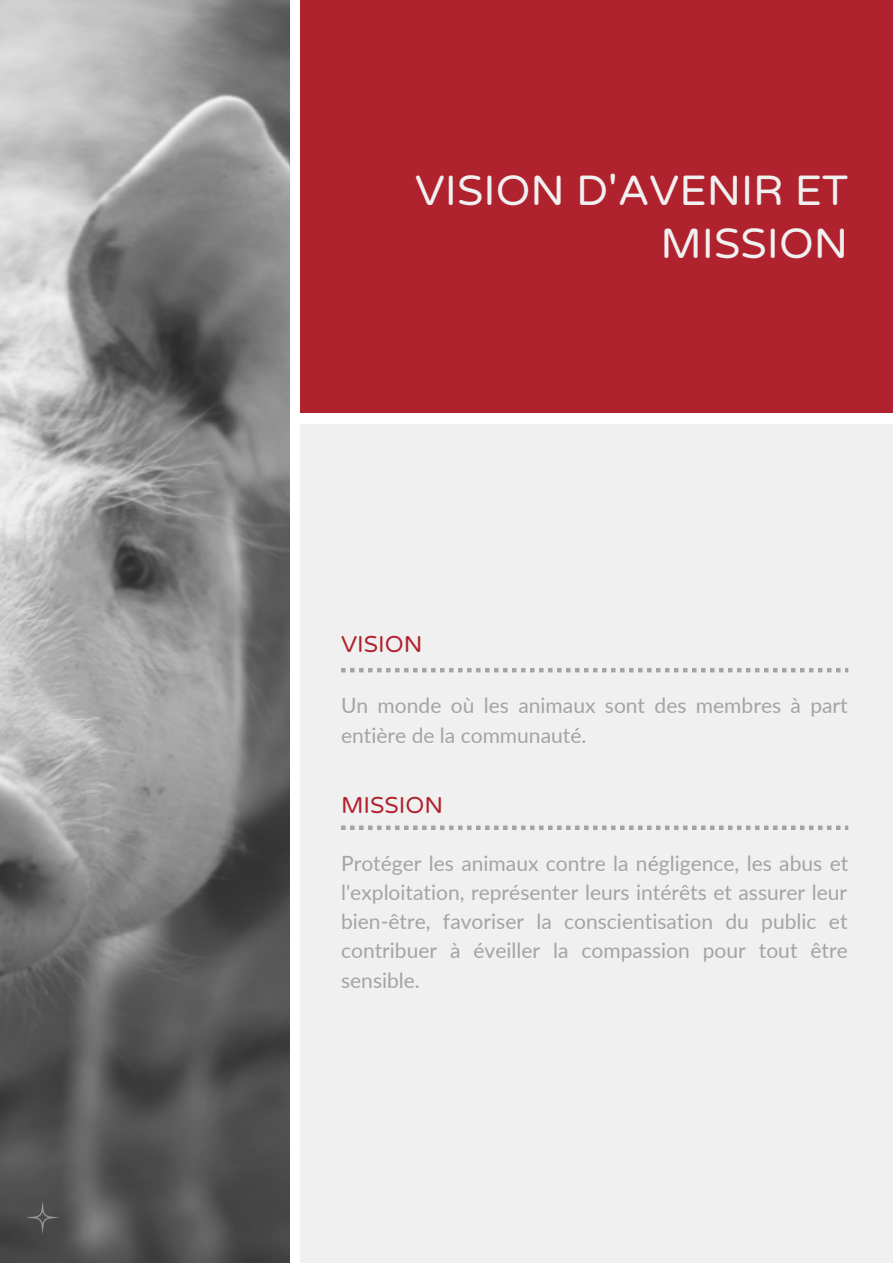
<style>
.page{position:relative;width:893px;height:1264px;background:#fff}
.page>*{position:absolute;margin:0;border:0;box-sizing:border-box;transform-origin:0 0}
.t1{font:42.75px/52.8px "Varela Round";color:#f0f0f0;text-align:right}
.t2{font:23.25px "Varela Round";color:#b0222d}
.t3{font:21px/29.2px "Lato";color:#a4a4a4}
</style>
<div class="page">
<div style="left:300px;top:0;width:592px;height:413px;background:#b0222d"></div>
<div style="left:300px;top:424px;width:592px;height:838px;background:#f0f0f0"></div>
<img style="left:0;top:0;width:289px;height:1262px">
<svg style="left:24px;top:1201px;width:35px;height:33px"></svg>
<svg style="left:341px;top:668px;width:507px;height:4px"></svg>
<svg style="left:341px;top:825px;width:507px;height:5px"></svg>
<h1 class="t1" style="left:415px;top:165px;width:434px">VISION D'AVENIR ET<br>MISSION</h1>
<p class="t2" style="left:341px;top:630px;width:83px">VISION</p>
<p class="t3" style="left:341px;top:690px;width:508px">Un monde où les animaux sont des membres à part entière de la communauté.</p>
<p class="t2" style="left:341px;top:792px;width:104px">MISSION</p>
<p class="t3" style="left:341px;top:847px;width:508px;text-align:justify">Protéger les animaux contre la négligence, les abus et l'exploitation, représenter leurs intérêts et assurer leur bien-être, favoriser la conscientisation du public et contribuer à éveiller la compassion pour tout être sensible.</p>
</div>
